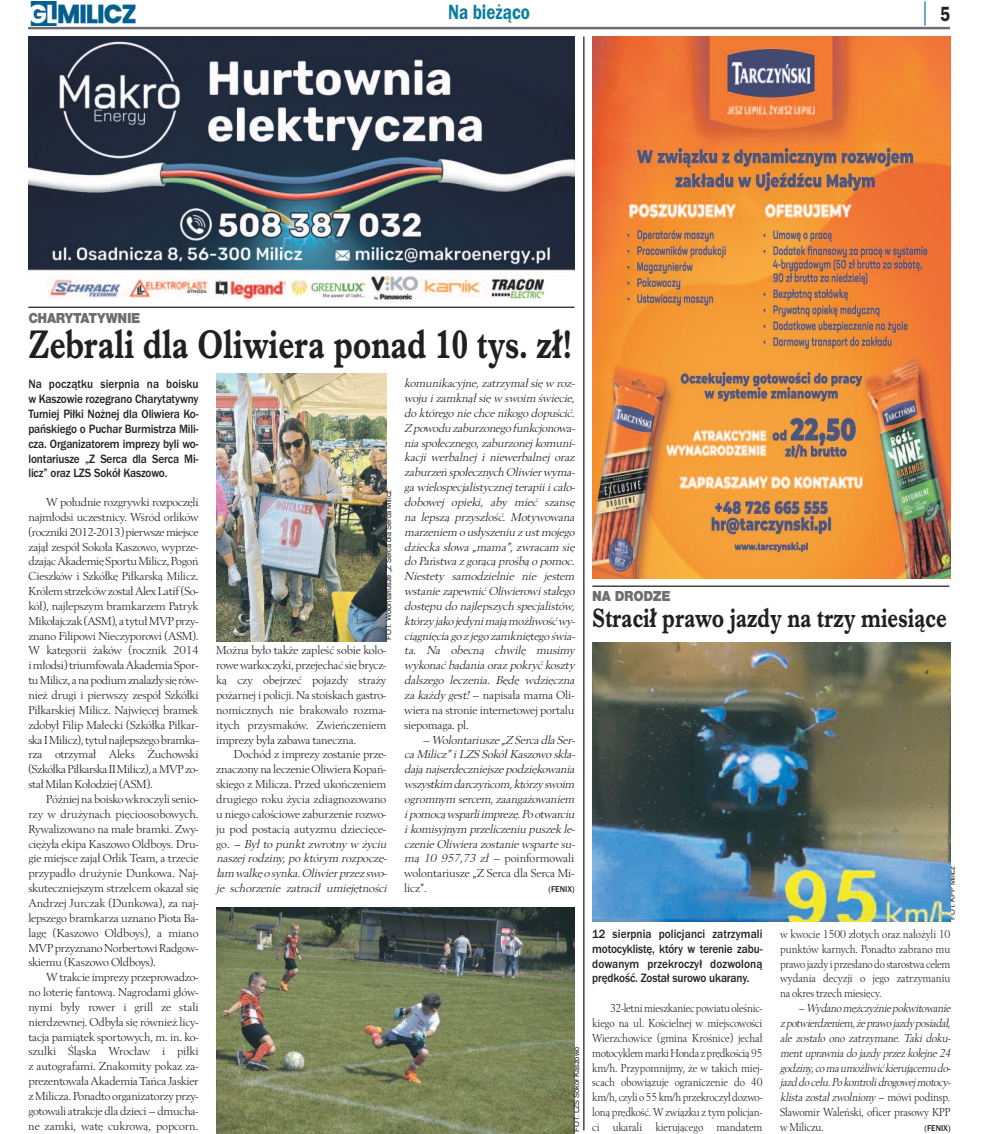
<style>
.page{position:relative;width:993px;height:1134px;background:#fff}
.page>*{position:absolute;margin:0;border:0;box-sizing:border-box;transform-origin:0 0}
.t1{font:700 41.25px "Imprint URWTCE";color:#231f20;scale:.8 1}
.t2{font:700 27.5px "Imprint URWTCE";color:#231f20;scale:.8 1}
.t3{font:21.25px "Franklin Got URWTCE Dem";color:#0a7c9d;scale:.8 1}
.t4{font:21.25px "Franklin Got URWTCE Dem";color:#231f20;scale:.8 1}
.t5{font:900 15px "Nimbus San TCE";letter-spacing:-.025em;color:#6c6d70;scale:.9 1}
.t6{font:500 12.5px/14.9px "Franklin Got URWTCE";letter-spacing:-.01em;color:#231f20;text-align:justify;scale:.9 1}
.t7{font:12px/14.9px "Berling TCE";letter-spacing:-.015em;color:#231f20;text-align:justify}
.t8{font:italic 12px/14.9px "Berling TCE";letter-spacing:-.015em;color:#231f20}
.t9{font:12px/14.9px "Berling TCE";letter-spacing:-.015em;color:#231f20;text-align:justify;scale:.9 1}
.t10{font:italic 12px/14.9px "Berling TCE";letter-spacing:-.015em;color:#231f20;scale:.9 1}
.t11{font:500 8.75px "Franklin Got URWTCE";color:#231f20;scale:.95 1}
.t12{font:7.5px "Helvetica";letter-spacing:-.005em;color:#231f20}
.s1{font-style:italic}
.s2{font-style:normal}
</style>
<div class="page">
<img style="left:30px;top:1px;width:106px;height:25px">
<hr style="left:28px;top:27px;width:921px;height:2px;background:#6c6d70">
<svg style="left:924px;top:1px;width:1px;height:25px"></svg>
<img style="left:216px;top:374px;width:170px;height:267px">
<img style="left:216px;top:907px;width:358px;height:227px">
<img style="left:592px;top:36px;width:358px;height:543px">
<hr style="left:592px;top:586px;width:357px;height:1px;background:#231f20">
<hr style="left:583px;top:36px;width:1px;height:1094px;background:#231f20">
<img style="left:592px;top:643px;width:358px;height:278px">
<hr style="left:28px;top:307px;width:546px;height:1px;background:#231f20">
<img style="left:28px;top:36px;width:546px;height:265px">
<h3 class="t3" style="left:448px;top:0;width:103px">Na bieżąco</h3>
<h3 class="t4" style="left:939px;top:1px;width:14px">5</h3>
<p class="t5" style="left:28px;top:309px;width:126px">CHARYTATYWNIE</p>
<h1 class="t1" style="left:28px;top:320px;width:680px">Zebrali dla Oliwiera ponad 10 tys. zł!</h1>
<p class="t6" style="left:28px;top:377px;width:190px">Na początku sierpnia na boisku w Kaszowie rozegrano Charytatywny Turniej Piłki Nożnej dla Oliwiera Ko&shy;pańskiego o Puchar Burmistrza Mili&shy;cza. Organizatorem imprezy byli wo&shy;lontariusze „Z Serca dla Serca Mi&shy;licz” oraz LZS Sokół Kaszowo.</p>
<p class="t7" style="left:28px;top:494px;width:172px;text-indent:18px">W południe rozgrywki rozpoczęli najmłodsi uczestnicy. Wśród orlików (roczniki2012-2013)pierwszemiejsce zajął zespół Sokoła Kaszowo, wyprze&shy;dzającAkademięSportuMilicz,Pogoń Cieszków i Szkółkę Piłkarską Milicz.<br>KrólemstrzelcówzostałAlexLatif(So&shy;kół), najlepszym bramkarzem Patryk Mikołajczak(ASM), a tytułMVPprzy&shy;znano Filipowi Nieczyporowi (ASM).<br>W kategorii żaków (rocznik 2014 imłodsi)triumfowałaAkademiaSpor&shy;tuMilicz, anapodiumznalazłysię rów&shy;nież drugi i pierwszy zespół Szkółki Piłkarskiej Milicz. Najwięcej bramek zdobył Filip Małecki (Szkółka Piłkar&shy;ska IMilicz),tytułnajlepszegobramka&shy;rza otrzymał Aleks Żuchowski (SzkółkaPiłkarska IIMilicz), aMVPzo&shy;stał Milan Kołodziej (ASM).</p>
<p class="t7" style="left:28px;top:791px;width:172px;text-indent:18px">Późniejna boiskowkroczylisenio&shy;rzy w drużynach pięcioosobowych.<br>Rywalizowano na małe bramki. Zwy&shy;ciężyła ekipa Kaszowo Oldboys. Dru&shy;gie miejsce zajął Orlik Team, a trzecie przypadło drużynie Dunkowa. Naj&shy;skuteczniejszym strzelcem okazał się Andrzej Jurczak (Dunkowa), za naj&shy;lepszego bramkarza uznano Piota Ba&shy;lagę (Kaszowo Oldboys), a miano MVPprzyznanoNorbertowiRadgow&shy;skiemu (Kaszowo Oldboys).</p>
<p class="t7" style="left:28px;top:970px;width:172px;text-indent:18px">Wtrakcie imprezy przeprowadzo&shy;no loterię fantową. Nagrodami głów&shy;nymi były rower i grill ze stali nierdzewnej. Odbyła się również licy&shy;tacja pamiątek sportowych, m. in. ko&shy;szulki Śląska Wrocław i piłki z autografami. Znakomity pokaz za&shy;prezentowałaAkademiaTańca Jaskier zMilicza. Ponadto organizatorzyprzy&shy;gotowali atrakcjedladzieci–dmucha&shy;ne zamki, watę cukrową, popcorn.</p>
<p class="t12" style="left:385px;top:639px;width:154px;rotate:-90deg">FOT. Wolontariusze „Z Serca dla Serca Milicz”</p>
<p class="t7" style="left:216px;top:643px;width:172px">Można było także zapleść sobie kolo&shy;rowewarkoczyki, przejechać się brycz&shy;ką czy obejrzeć pojazdy straży pożarnej i policji. Na stoiskach gastro&shy;nomicznych nie brakowało rozma&shy;itych przysmaków. Zwieńczeniem imprezy była zabawa taneczna.</p>
<p class="t7" style="left:216px;top:747px;width:173px;text-align:left;text-indent:18px">Dochód z imprezy zostanie prze&shy;znaczonyna leczenieOliwieraKopań&shy;skiego z Milicza. Przed ukończeniem drugiego roku życia zdiagnozowano u niego całościowe zaburzenie rozwo&shy;ju pod postacią autyzmu dziecięce&shy;go. <span class="s1">– Był to punkt zwrotny w życiu naszej rodziny, po którym rozpoczę&shy;łamwalkę o synka.Oliwier przez swo&shy;je schorzenie zatracił umiejętności</span></p>
<p class="t8" style="left:404px;top:376px;width:173px">komunikacyjne, zatrzymał się w roz&shy;woju i zamknął się w swoim świecie, do którego nie chce nikogo dopuścić.<br>Zpowoduzaburzonego funkcjonowa&shy;nia społecznego, zaburzonej komuni&shy;kacji werbalnej i niewerbalnej oraz zaburzeń społecznych Oliwier wyma&shy;ga wielospecjalistycznej terapii i cało&shy;dobowej opieki, aby mieć szansę na lepszą przyszłość. Motywowana marzeniem o usłyszeniu z ust mojego dziecka słowa „mama”, zwracam się do Państwa z gorącą prośbą o pomoc.<br>Niestety samodzielnie nie jestem wstanie zapewnić Oliwierowi stałego dostępu do najlepszych specjalistów, którzy jakojedynimają możliwośćwy&shy;ciągnięciagozjegozamkniętegoświa&shy;ta. Na obecną chwilę musimy wykonać badania oraz pokryć koszty dalszego leczenia. Będę wdzięczna zakażdy gest!<span class="s2">– napisała mama Oli&shy;wiera na stronie internetowej portalu siepomaga. pl.</span></p>
<p class="t8" style="left:404px;top:732px;width:173px;text-indent:18px">– Wolontariusze „Z Serca dla Ser&shy;ca Milicz” i LZS Sokół Kaszowo skła&shy;dają najserdeczniejsze podziękowania wszystkimdarczyńcom, którzy swoim ogromnym sercem, zaangażowaniem ipomocą wsparliimprezę.Po otwarciu i komisyjnym przeliczeniu puszek le&shy;czenie Oliwiera zostanie wsparte su&shy;mą 10 957,73 zł – <span class="s2">poinformowali wolontariusze „Z Serca dla Serca Mi&shy;licz”.</span></p>
<p class="t11" style="left:548px;top:884px;width:29px">(FENIX)</p>
<p class="t12" style="left:573px;top:1131px;width:86px;rotate:-90deg">FOT. LZS Sokół Kaszowo</p>
<p class="t5" style="left:592px;top:587px;width:88px">NA DRODZE</p>
<h2 class="t2" style="left:592px;top:602px;width:444px">Stracił prawo jazdy na trzy miesiące</h2>
<p class="t6" style="left:592px;top:926px;width:190px">12 sierpnia policjanci zatrzymali motocyklistę, który w terenie zabu&shy;dowanym przekroczył dozwoloną prędkość. Został surowo ukarany.</p>
<p class="t9" style="left:592px;top:1000px;width:190px;text-indent:18px">32-letnimieszkaniec powiatuoleśnic&shy;kiego na ul. Kościelnej w miejscowości Wierzchowice (gmina Krośnice) jechał motocyklemmarkiHonda zprędkością95 km/h. Przypomnijmy, że w takich miej&shy;scach obowiązuje ograniczenie do 40 km/h, czyli o55km/hprzekroczył dozwo&shy;loną prędkość. W związku z tym policjan&shy;ci ukarali kierującego mandatem</p>
<p class="t12" style="left:948px;top:920px;width:55px;rotate:-90deg">FOT. KPP Milicz</p>
<p class="t9" style="left:780px;top:926px;width:190px">w kwocie 1500 złotych oraz nałożyli 10 punktów karnych. Ponadto zabrano mu prawo jazdy iprzesłanodo starostwa celem wydania decyzji o jego zatrzymaniu na okres trzech miesięcy.</p>
<p class="t10" style="left:780px;top:1000px;width:192px;text-indent:18px">–Wydanomężczyźniepokwitowanie zpotwierdzeniem, żeprawojazdy posiadał, ale zostało ono zatrzymane. Taki doku&shy;ment uprawnia do jazdy przez kolejne 24 godziny, comaumożliwićkierującemudo&shy;jazd do celu. Po kontroli drogowej motocy&shy;klista został zwolniony <span class="s2">– mówi podinsp.<br>Sławomir Waleński, oficer prasowy KPP w Miliczu.</span></p>
<p class="t11" style="left:924px;top:1123px;width:29px">(FENIX)</p>
</div>
